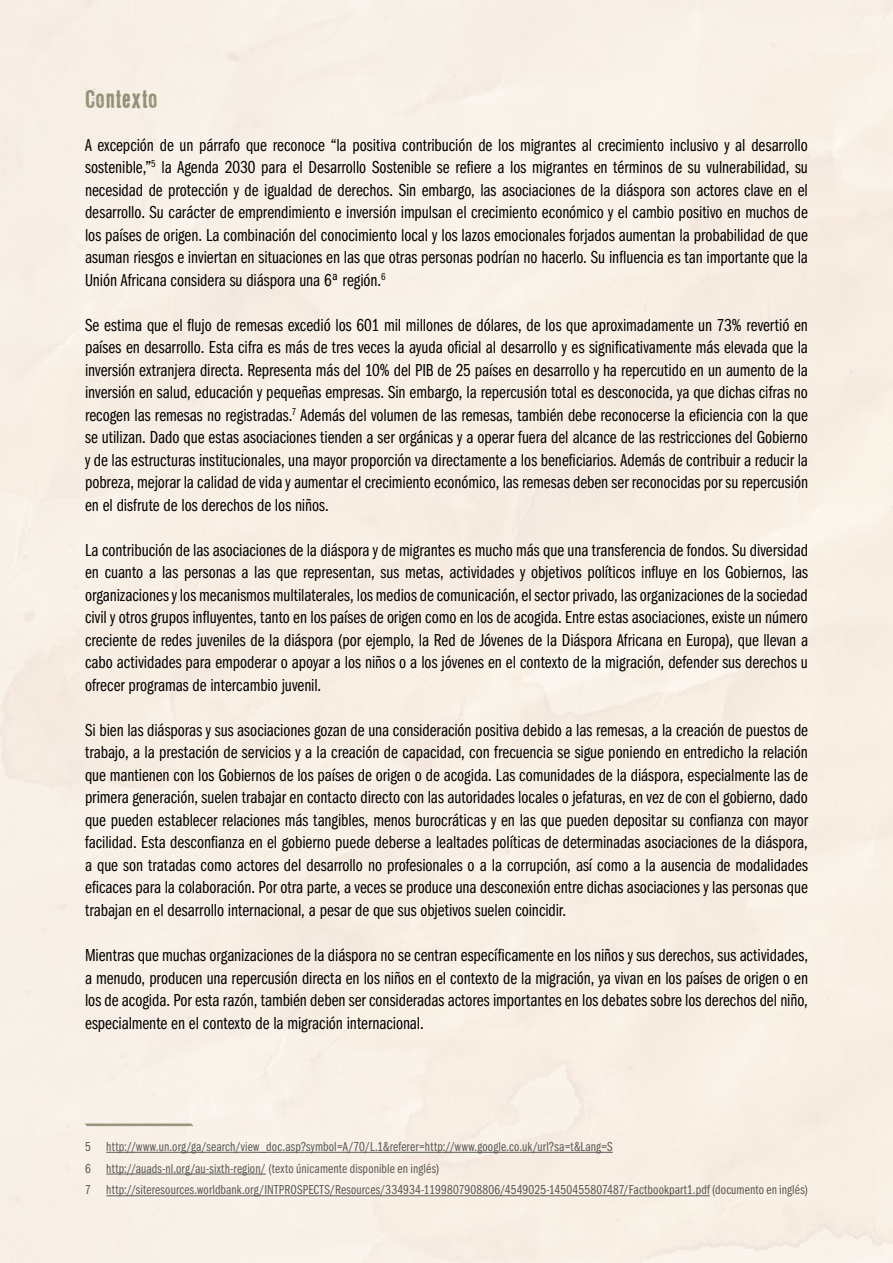
<style>
.page{position:relative;width:893px;height:1263px;background:#fff}
.page>*{position:absolute;margin:0;border:0;box-sizing:border-box;transform-origin:0 0}
.t1{font:22.5px "LL Rubber Grotesque";letter-spacing:-.025em;color:#929076}
.t2{font:18px/22.5px "ITC Franklin Gothic Std Bk Cp";color:#000;text-align:justify}
.t3{font:13.5px/21.8px "ITC Franklin Gothic Std Bk Cp";letter-spacing:.01em;color:#575756}
</style>
<div class="page">
<svg style="left:84px;top:1123px;width:110px;height:4px"></svg>
<hr style="left:106px;top:1152px;width:507px;height:1px;background:#575756">
<hr style="left:106px;top:1174px;width:160px;height:1px;background:#575756">
<hr style="left:106px;top:1195px;width:604px;height:1px;background:#575756">
<p class="t1" style="left:85px;top:85px;width:75px">CONTEXTO</p>
<p class="t2" style="left:85px;top:134px;width:724px">A excepción de un párrafo que reconoce “la positiva contribución de los migrantes al crecimiento inclusivo y al desarrollo sostenible,”<sup>5</sup> la Agenda 2030 para el Desarrollo Sostenible se refiere a los migrantes en términos de su vulnerabilidad, su necesidad de protección y de igualdad de derechos. Sin embargo, las asociaciones de la diáspora son actores clave en el desarrollo. Su carácter de emprendimiento e inversión impulsan el crecimiento económico y el cambio positivo en muchos de los países de origen. La combinación del conocimiento local y los lazos emocionales forjados aumentan la probabilidad de que asuman riesgos e inviertan en situaciones en las que otras personas podrían no hacerlo. Su influencia es tan importante que la Unión Africana considera su diáspora una 6ª región.<sup>6</sup></p>
<p class="t2" style="left:85px;top:314px;width:724px">Se estima que el flujo de remesas excedió los 601 mil millones de dólares, de los que aproximadamente un 73% revertió en países en desarrollo. Esta cifra es más de tres veces la ayuda oficial al desarrollo y es significativamente más elevada que la inversión extranjera directa. Representa más del 10% del PIB de 25 países en desarrollo y ha repercutido en un aumento de la inversión en salud, educación y pequeñas empresas. Sin embargo, la repercusión total es desconocida, ya que dichas cifras no recogen las remesas no registradas.<sup>7</sup> Además del volumen de las remesas, también debe reconocerse la eficiencia con la que se utilizan. Dado que estas asociaciones tienden a ser orgánicas y a operar fuera del alcance de las restricciones del Gobierno y de las estructuras institucionales, una mayor proporción va directamente a los beneficiarios. Además de contribuir a reducir la pobreza, mejorar la calidad de vida y aumentar el crecimiento económico, las remesas deben ser reconocidas por su repercusión en el disfrute de los derechos de los niños.</p>
<p class="t2" style="left:85px;top:539px;width:724px">La contribución de las asociaciones de la diáspora y de migrantes es mucho más que una transferencia de fondos. Su diversidad en cuanto a las personas a las que representan, sus metas, actividades y objetivos políticos influye en los Gobiernos, las organizaciones y los mecanismos multilaterales, los medios de comunicación, el sector privado, las organizaciones de la sociedad civil y otros grupos influyentes, tanto en los países de origen como en los de acogida. Entre estas asociaciones, existe un número creciente de redes juveniles de la diáspora (por ejemplo, la Red de Jóvenes de la Diáspora Africana en Europa), que llevan a cabo actividades para empoderar o apoyar a los niños o a los jóvenes en el contexto de la migración, defender sus derechos u ofrecer programas de intercambio juvenil.</p>
<p class="t2" style="left:85px;top:719px;width:724px">Si bien las diásporas y sus asociaciones gozan de una consideración positiva debido a las remesas, a la creación de puestos de trabajo, a la prestación de servicios y a la creación de capacidad, con frecuencia se sigue poniendo en entredicho la relación que mantienen con los Gobiernos de los países de origen o de acogida. Las comunidades de la diáspora, especialmente las de primera generación, suelen trabajar en contacto directo con las autoridades locales o jefaturas, en vez de con el gobierno, dado que pueden establecer relaciones más tangibles, menos burocráticas y en las que pueden depositar su confianza con mayor facilidad. Esta desconfianza en el gobierno puede deberse a lealtades políticas de determinadas asociaciones de la diáspora, a que son tratadas como actores del desarrollo no profesionales o a la corrupción, así como a la ausencia de modalidades eficaces para la colaboración. Por otra parte, a veces se produce una desconexión entre dichas asociaciones y las personas que trabajan en el desarrollo internacional, a pesar de que sus objetivos suelen coincidir.</p>
<p class="t2" style="left:85px;top:944px;width:724px">Mientras que muchas organizaciones de la diáspora no se centran específicamente en los niños y sus derechos, sus actividades, a menudo, producen una repercusión directa en los niños en el contexto de la migración, ya vivan en los países de origen o en los de acogida. Por esta razón, también deben ser consideradas actores importantes en los debates sobre los derechos del niño, especialmente en el contexto de la migración internacional.</p>
<p class="t3" style="left:85px;top:1136px;width:724px">5 http://www.un.org/ga/search/view_doc.asp?symbol=A/70/L.1&amp;referer=http://www.google.co.uk/url?sa=t&amp;Lang=S<br>6 http://auads-nl.org/au-sixth-region/ (texto únicamente disponible en inglés)<br>7 http://siteresources.worldbank.org/INTPROSPECTS/Resources/334934-1199807908806/4549025-1450455807487/Factbookpart1.pdf (documento en inglés)</p>
</div>
